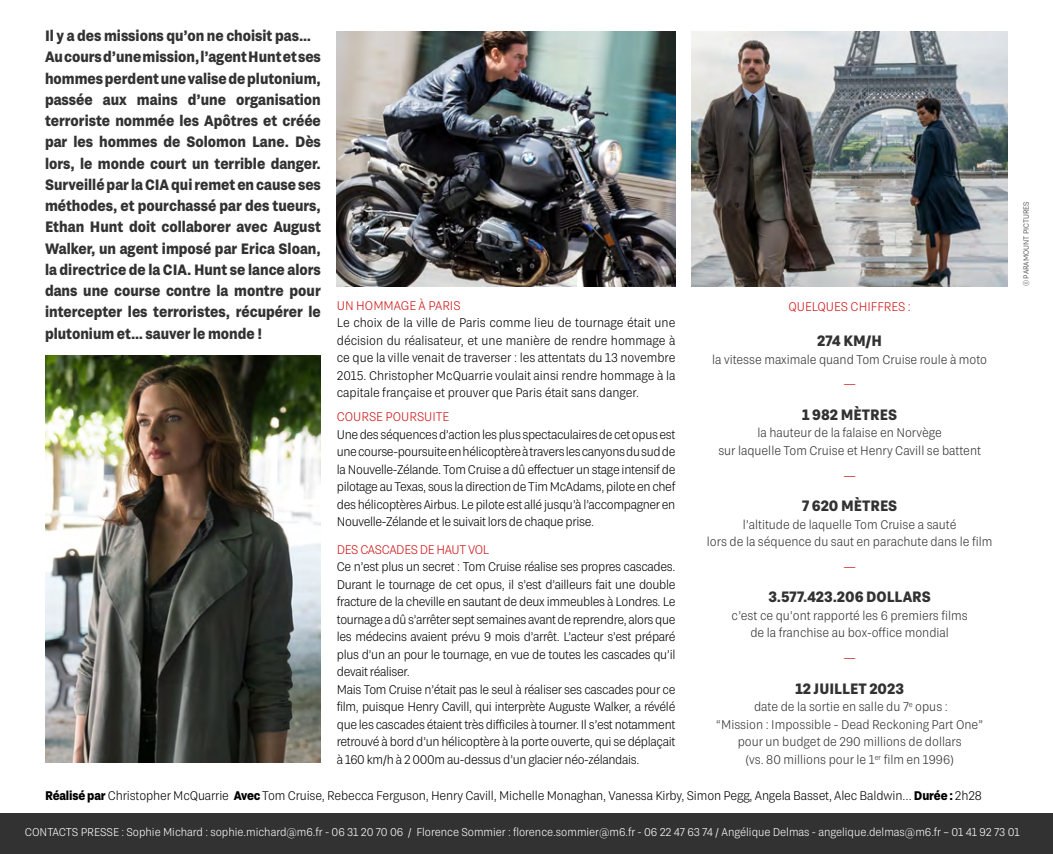
<style>
.page{position:relative;width:1053px;height:854px;background:#fff}
.page>*{position:absolute;margin:0;border:0;box-sizing:border-box;transform-origin:0 0}
.t1{font:700 15px/21.2px "Grtsk Exa";color:#323232}
.t2{font:300 12.5px/17.5px "Grtsk Exa";letter-spacing:-.025em;color:#000;text-align:justify}
.t3{font:300 12.5px/17.5px "Grtsk Exa";color:#323232;text-align:center}
.t4{font:300 12.5px "Grtsk Exa";color:#cd1719}
.t5{font:300 12.5px "Grtsk Exa";letter-spacing:-.025em;color:#cd1719}
.t6{font:300 11.25px "Grtsk Exa";color:#fff}
.t7{font:300 7.5px "Grtsk Exa";color:#323232}
.s1{font-weight:700}
</style>
<div class="page">
<div style="left:0;top:813px;width:1052px;height:41px;background:#323232"></div>
<img style="left:337px;top:31px;width:338px;height:255px">
<img style="left:691px;top:31px;width:316px;height:255px">
<img style="left:45px;top:356px;width:276px;height:407px">
<p class="t1" style="left:45px;top:25px;width:277px">Il y a des missions qu’on ne choisit pas… Au cours d’une mission, l’agent Hunt et ses hommes perdent une valise de plutonium, passée aux mains d’une organisation terroriste nommée les Apôtres et créée par les hommes de Solomon Lane. Dès lors, le monde court un terrible danger.<br>Surveillé par la CIA qui remet en cause ses méthodes, et pourchassé par des tueurs, Ethan Hunt doit collaborer avec August Walker, un agent imposé par Erica Sloan, la directrice de la CIA. Hunt se lance alors dans une course contre la montre pour intercepter les terroristes, récupérer le plutonium et… sauver le monde !</p>
<p class="t4" style="left:337px;top:297px;width:125px">UN HOMMAGE À PARIS</p>
<p class="t2" style="left:337px;top:314px;width:340px">Le choix de la ville de Paris comme lieu de tournage était une décision du réalisateur, et une manière de rendre hommage à ce que la ville venait de traverser : les attentats du 13 novembre 2015. Christopher McQuarrie voulait ainsi rendre hommage à la capitale française et prouver que Paris était sans danger.</p>
<p class="t4" style="left:337px;top:409px;width:114px">COURSE POURSUITE</p>
<p class="t2" style="left:337px;top:425px;width:340px">Une des séquences d’action les plus spectaculaires de cet opus est une course-poursuite en hélicoptère à travers les canyons du sud de la Nouvelle-Zélande. Tom Cruise a dû effectuer un stage intensif de pilotage au Texas, sous la direction de Tim McAdams, pilote en chef des hélicoptères Airbus. Le pilote est allé jusqu’à l’accompagner en Nouvelle-Zélande et le suivait lors de chaque prise.</p>
<p class="t5" style="left:337px;top:542px;width:154px">DES CASCADES DE HAUT VOL</p>
<p class="t2" style="left:337px;top:558px;width:340px;text-align:left">Ce n’est plus un secret : Tom Cruise réalise ses propres cascades.<br>Durant le tournage de cet opus, il s’est d’ailleurs fait une double fracture de la cheville en sautant de deux immeubles à Londres. Le tournage a dû s’arrêter sept semaines avant de reprendre, alors que les médecins avaient prévu 9 mois d’arrêt. L’acteur s’est préparé plus d’un an pour le tournage, en vue de toutes les cascades qu’il devait réaliser.<br>Mais Tom Cruise n’était pas le seul à réaliser ses cascades pour ce film, puisque Henry Cavill, qui interprète Auguste Walker, a révélé que les cascades étaient très difficiles à tourner. Il s’est notamment retrouvé à bord d’un hélicoptère à la porte ouverte, qui se déplaçait à 160 km/h à 2 000m au-dessus d’un glacier néo-zélandais.</p>
<p class="t2" style="left:45px;top:787px;width:938px"><span class="s1">Réalisé par</span> Christopher McQuarrie <span class="s1">Avec</span> Tom Cruise, Rebecca Ferguson, Henry Cavill, Michelle Monaghan, Vanessa Kirby, Simon Pegg, Angela Basset, Alec Baldwin… <span class="s1">Durée :</span> 2h28</p>
<p class="t4" style="left:788px;top:299px;width:124px">QUELQUES CHIFFRES :</p>
<p class="t1" style="left:817px;top:330px;width:66px">274 KM/H</p>
<p class="t3" style="left:712px;top:350px;width:276px">la vitesse maximale quand Tom Cruise roule à moto</p>
<p class="t4" style="left:843px;top:376px;width:14px">—</p>
<p class="t1" style="left:802px;top:403px;width:96px">1 982 MÈTRES</p>
<p class="t3" style="left:718px;top:424px;width:264px">la hauteur de la falaise en Norvège<br>sur laquelle Tom Cruise et Henry Cavill se battent</p>
<p class="t4" style="left:843px;top:467px;width:14px">—</p>
<p class="t1" style="left:802px;top:495px;width:97px">7 620 MÈTRES</p>
<p class="t3" style="left:707px;top:515px;width:287px">l’altitude de laquelle Tom Cruise a sauté<br>lors de la séquence du saut en parachute dans le film</p>
<p class="t4" style="left:843px;top:559px;width:14px">—</p>
<p class="t1" style="left:768px;top:586px;width:164px">3.577.423.206 DOLLARS</p>
<p class="t3" style="left:731px;top:606px;width:238px">c’est ce qu’ont rapporté les 6 premiers films de la franchise au box-office mondial</p>
<p class="t4" style="left:843px;top:650px;width:14px">—</p>
<p class="t1" style="left:795px;top:677px;width:110px">12 JUILLET 2023</p>
<p class="t3" style="left:716px;top:698px;width:268px">date de la sortie en salle du 7<sup>e</sup> opus :<br>“Mission : Impossible - Dead Reckoning Part One” pour un budget de 290 millions de dollars<br>(vs. 80 millions pour le 1<sup>er</sup> film en 1996)</p>
<p class="t7" style="left:1021px;top:286px;width:86px;rotate:-90deg">© PARAMOUNT PICTURES</p>
<p class="t6" style="left:25px;top:825px;width:996px">CONTACTS PRESSE : Sophie Michard : sophie.michard@m6.fr - 06 31 20 70 06 / Florence Sommier : florence.sommier@m6.fr - 06 22 47 63 74 / Angélique Delmas - angelique.delmas@m6.fr – 01 41 92 73 01</p>
</div>
